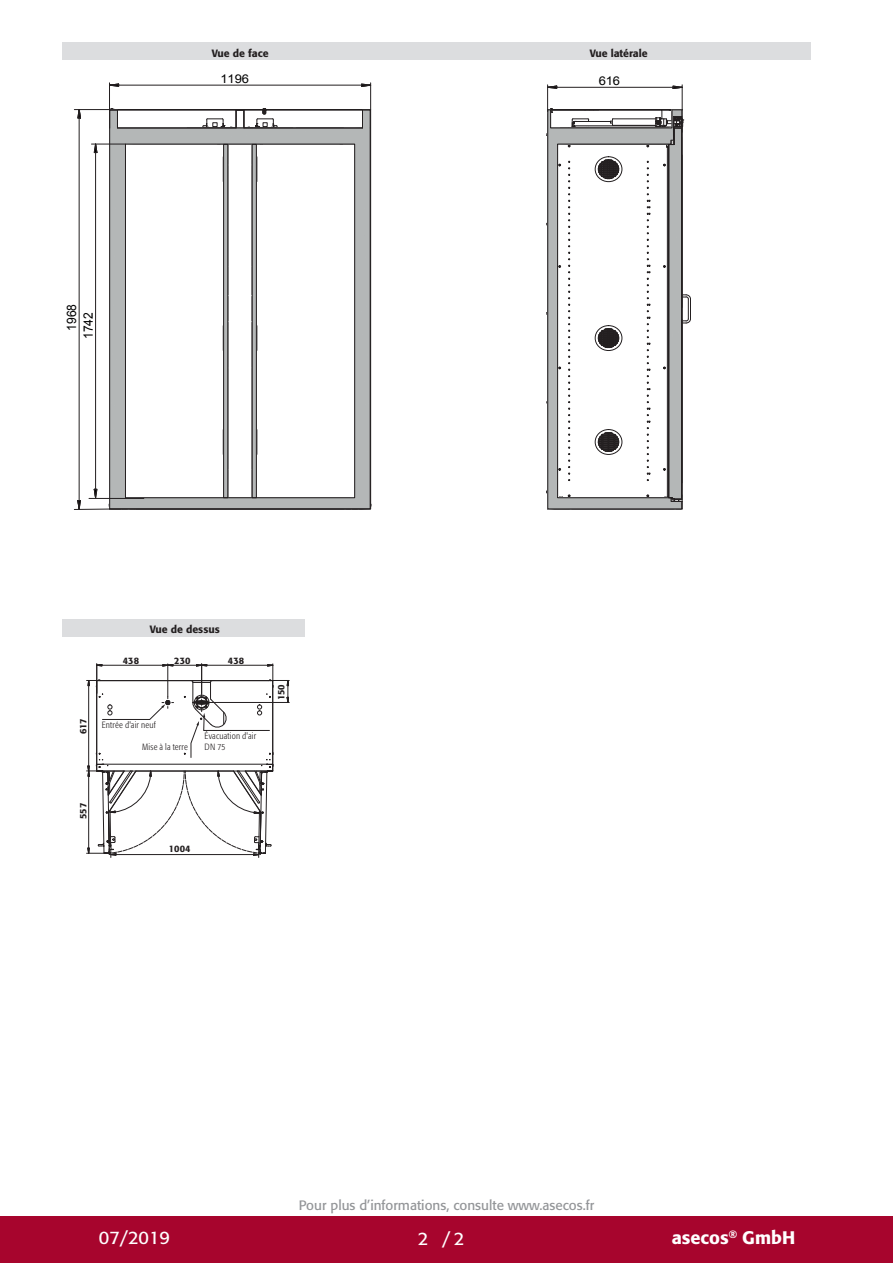
<style>
.page{position:relative;width:893px;height:1263px;background:#fff}
.page>*{position:absolute;margin:0;border:0;box-sizing:border-box;transform-origin:0 0}
.t1{font:500 18px "Formata Pro";color:#fff}
.t2{font:18px "Formata Pro";color:#fff}
.CB_AF_U4-Fachhaendle{font:13.5px "Formata Pro";color:#939598}
.t3{font:12.9px/16.6px "Arial";letter-spacing:-.005em;color:#000001;scale:.93 1}
.t4{font:12px "Arial";letter-spacing:-.005em;color:#000001;scale:1.08 1}
.t5{font:500 10.5px "Formata Pro";color:#231f20}
.t6{font:500 9.3px "Formata Pro";color:#231f20}
.t7{font:300 condensed 9px "Formata Pro";letter-spacing:.025em;color:#231f20}
</style>
<div class="page">
<div style="left:0;top:1216px;width:893px;height:47px;background:#a7052d"></div>
<div style="left:63px;top:43px;width:748px;height:17px;background:#dcdddf"></div>
<svg style="left:546px;top:85px;width:145px;height:425px"></svg>
<svg style="left:77px;top:500px;width:4px;height:9px"></svg>
<svg style="left:77px;top:110px;width:4px;height:18px"></svg>
<hr style="left:79px;top:118px;width:1px;height:382px;background:#231f20">
<hr style="left:74px;top:509px;width:36px;height:1px;background:#231f20">
<hr style="left:74px;top:109px;width:36px;height:1px;background:#231f20">
<svg style="left:93px;top:42px;width:292px;height:468px"></svg>
<hr style="left:95px;top:153px;width:1px;height:336px;background:#231f20">
<hr style="left:89px;top:498px;width:55px;height:1px;background:#231f20">
<hr style="left:91px;top:144px;width:34px;height:1px;background:#231f20">
<div style="left:63px;top:619px;width:242px;height:17px;background:#dcdddf"></div>
<svg style="left:87px;top:664px;width:202px;height:193px"></svg>
<p class="t3" style="left:63px;top:339px;width:39px;text-indent:8px;rotate:-90deg">1968<br>1742</p>
<p class="t5" style="left:212px;top:46px;width:58px">Vue de face</p>
<p class="t5" style="left:590px;top:47px;width:60px">Vue latérale</p>
<p class="t4" style="left:220px;top:71px;width:28px">1196</p>
<p class="t4" style="left:599px;top:73px;width:21px">616</p>
<p class="t5" style="left:150px;top:622px;width:71px">Vue de dessus</p>
<p class="t6" style="left:123px;top:654px;width:18px">438</p>
<p class="t6" style="left:228px;top:654px;width:18px">438</p>
<p class="t6" style="left:174px;top:654px;width:18px">230</p>
<p class="t6" style="left:77px;top:734px;width:18px;rotate:-90deg">617</p>
<p class="t7" style="left:102px;top:719px;width:55px">Entrée d'air neuf</p>
<p class="t7" style="left:205px;top:730px;width:53px">Évacuation d'air</p>
<p class="t7" style="left:142px;top:741px;width:47px">Mise à la terre</p>
<p class="t7" style="left:205px;top:741px;width:22px">DN 75</p>
<p class="t6" style="left:77px;top:819px;width:18px;rotate:-90deg">557</p>
<p class="t6" style="left:169px;top:843px;width:23px">1004</p>
<p class="t6" style="left:275px;top:700px;width:18px;rotate:-90deg">150</p>
<p class="CB_AF_U4-Fachhaendle" style="left:299px;top:1196px;width:297px">Pour plus d’informations, consulte www.asecos.fr</p>
<p class="t2" style="left:99px;top:1225px;width:73px">07/2019</p>
<p class="t2" style="left:418px;top:1227px;width:12px">2</p>
<p class="t2" style="left:442px;top:1227px;width:23px">/2</p>
<h1 class="t1" style="left:672px;top:1225px;width:125px">asecos<sup>®</sup> GmbH</h1>
</div>
